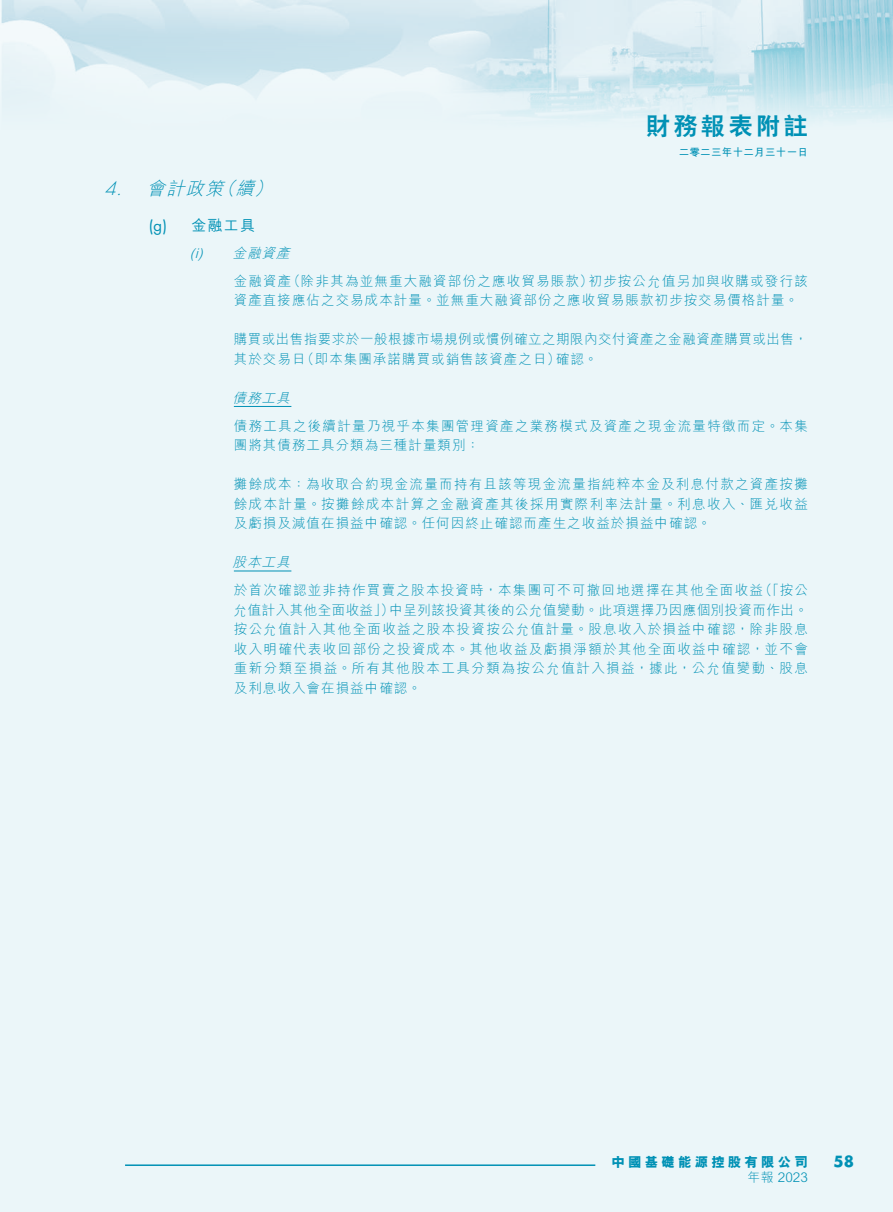
<style>
.page{position:relative;width:893px;height:1212px;background:#ebf6f9}
.page>*{position:absolute;margin:0;border:0;box-sizing:border-box;transform-origin:0 0}
.t1{font:800 24px "C Hei 2 HK";letter-spacing:.15em;color:#0091b5}
.t2{font:italic 300 18px "M Hei HK";color:#0091b5}
.t3{font:italic 300 18px "Futura Std";color:#0091b5}
.t4{font:500 15px "M Hei HK";color:#0091b5}
.t5{font:15px "Futura Std";color:#0091b5}
.t6{font:700 15px "Futura Std";color:#0091b5}
.t7{font:300 13.5px/19.5px "M Hei HK";letter-spacing:.09em;color:#0091b5}
.t8{font:300 13.5px/19.5px "M Hei HK";letter-spacing:.04em;color:#0091b5}
.t9{font:800 13.5px "M Hei HK";letter-spacing:.23em;color:#0091b5}
.t10{font:italic 300 13.5px "M Hei HK";color:#0091b5}
.t11{font:300 13.5px "Arial MT Std";color:#0091b5}
.t12{font:italic 300 13.5px "Arial MT Std";color:#0091b5}
.t13{font:700 10.5px "M Hei HK";letter-spacing:.03em;color:#0091b5}
.s1{font-family:"M Hei HK";font-size:12.75px}
</style>
<div class="page">
<img style="left:1px;top:0;width:892px;height:119px">
<hr style="left:125px;top:1164px;width:470px;height:2px;background:#0091b5">
<hr style="left:234px;top:406px;width:57px;height:1px;background:#0091b5">
<hr style="left:234px;top:571px;width:57px;height:1px;background:#0091b5">
<h2 class="t3" style="left:104px;top:177px;width:25px">4.</h2>
<h2 class="t2" style="left:147px;top:175px;width:115px">會計政策續</h2>
<h2 class="t2" style="left:217px;top:175px;width:26px">（</h2>
<h2 class="t2" style="left:254px;top:175px;width:26px">(</h2>
<p class="t5" style="left:149px;top:216px;width:20px">g( )</p>
<p class="t4" style="left:191px;top:215px;width:65px">金融工具</p>
<p class="t12" style="left:190px;top:245px;width:13px">i(</p>
<p class="t12" style="left:198px;top:245px;width:10px">)</p>
<p class="t10" style="left:232px;top:243px;width:63px">金融資產</p>
<h1 class="t1" style="left:646px;top:110px;width:163px">財務報表附註</h1>
<p class="t13" style="left:679px;top:145px;width:131px">二零二三年十二月三十一日</p>
<p class="t7" style="left:287px;top:270px;width:307px">（除非其為並無重大融資部份之應收貿易賬款）</p>
<p class="t7" style="left:588px;top:270px;width:221px">初步按公允值另加與收購或發行該</p>
<p class="t7" style="left:234px;top:270px;width:566px">金融資產<br>資產直接應佔之交易成本計量。並無重大融資部份之應收貿易賬款初步按交易價格計量。</p>
<p class="t8" style="left:556px;top:329px;width:253px;text-indent:-322px">購買或出售指要求於一般根據市場規例或慣例確立之期限內交付資產之金融資產購買或出售，確認。</p>
<p class="t7" style="left:301px;top:348px;width:261px">（即本集團承諾購買或銷售該資產之日）</p>
<p class="t7" style="left:234px;top:348px;width:73px">其於交易日</p>
<p class="t10" style="left:232px;top:388px;width:63px">債務工具</p>
<p class="t7" style="left:234px;top:415px;width:575px">債務工具之後續計量乃視乎本集團管理資產之業務模式及資產之現金流量特徵而定。本集團將其債務工具分類為三種計量類別：</p>
<p class="t7" style="left:234px;top:474px;width:576px;text-align:justify">攤餘成本：為收取合約現金流量而持有且該等現金流量指純粹本金及利息付款之資產按攤餘成本計量。按攤餘成本計算之金融資產其後採用實際利率法計量。利息收入、匯兌收益及虧損及減值在損益中確認。任何因終止確認而產生之收益於損益中確認。</p>
<p class="t10" style="left:232px;top:553px;width:63px">股本工具</p>
<p class="t7" style="left:759px;top:580px;width:51px">（「按公</p>
<p class="t7" style="left:389px;top:580px;width:420px;text-indent:-156px">於首次確認並非持作買賣之股本投資時，本集團可不可撤回地選擇在其他全面收益<br>中呈列該投資其後的公允值變動。此項選擇乃因應個別投資而作出。</p>
<p class="t7" style="left:234px;top:599px;width:576px">允值計入其他全面收益」）<br>按公允值計入其他全面收益之股本投資按公允值計量。股息收入於損益中確認，除非股息收入明確代表收回部份之投資成本。其他收益及虧損淨額於其他全面收益中確認，並不會重新分類至損益。所有其他股本工具分類為按公允值計入損益，據此，公允值變動、股息及利息收入會在損益中確認。</p>
<p class="t9" style="left:612px;top:1152px;width:198px">中國基礎能源控股有限公司</p>
<p class="t11" style="left:747px;top:1170px;width:62px"><span class="s1">年報</span> 2023</p>
<p class="t6" style="left:833px;top:1151px;width:22px">58</p>
</div>
